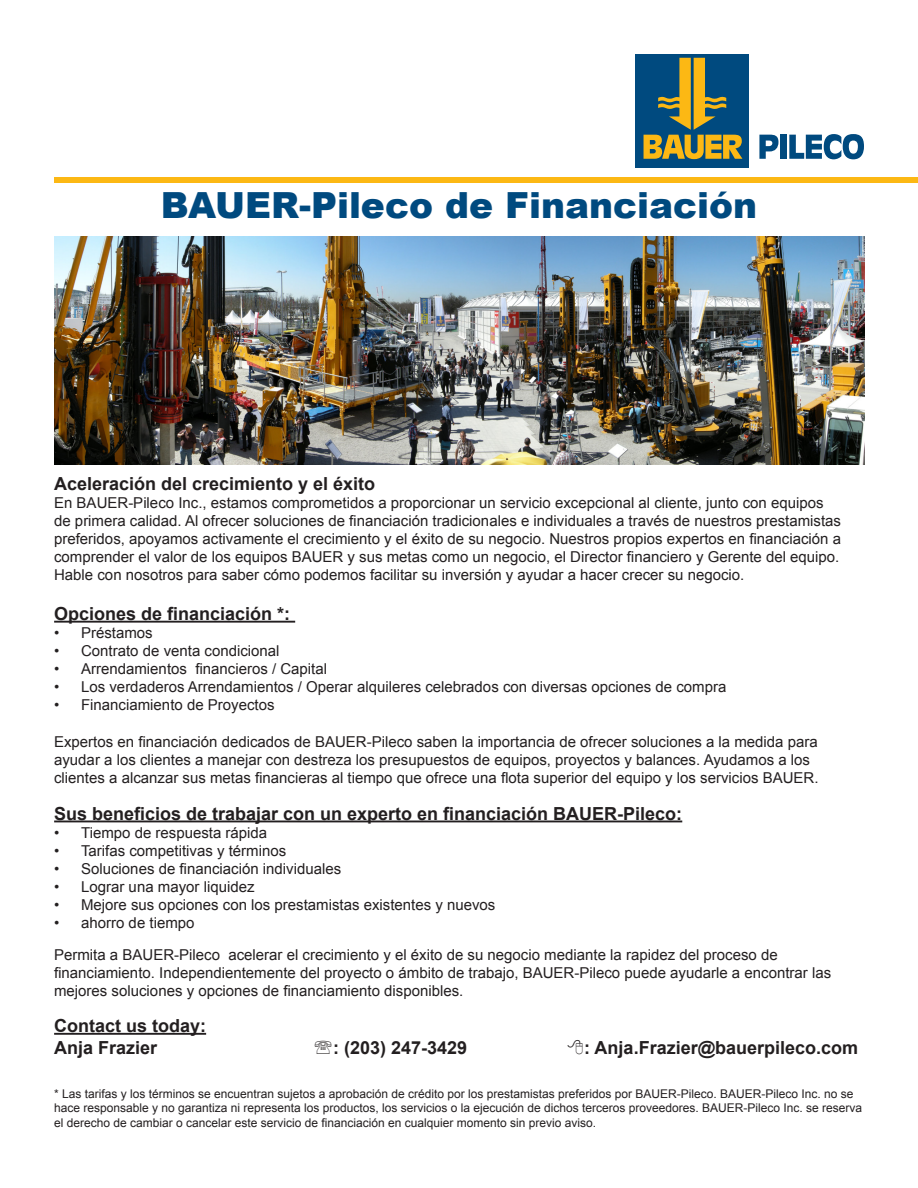
<style>
.page{position:relative;width:918px;height:1188px;background:#fff}
.page>*{position:absolute;margin:0;border:0;box-sizing:border-box;transform-origin:0 0}
.t1{font:900 36px "Arial";color:#004a7f}
.t2{font:700 18px "Arial";color:#231f20}
.t3{font:15px/18px "Arial";color:#231f20}
.t4{font:12px/14.4px "Arial";color:#231f20}
</style>
<div class="page">
<div style="left:635px;top:54px;width:114px;height:114px;background:#004a7f"></div>
<svg style="left:644px;top:58px;width:98px;height:101px"></svg>
<svg style="left:759px;top:135px;width:19px;height:24px"></svg>
<div style="left:780px;top:135px;width:6px;height:24px;background:#004a7f"></div>
<svg style="left:789px;top:134px;width:75px;height:25px"></svg>
<div style="left:54px;top:177px;width:864px;height:6px;background:#fcb814"></div>
<img style="left:54px;top:236px;width:810px;height:228px">
<hr style="left:54px;top:621px;width:241px;height:2px;background:#231f20">
<hr style="left:54px;top:821px;width:628px;height:1px;background:#231f20">
<hr style="left:54px;top:1033px;width:152px;height:2px;background:#231f20">
<p class="t1" style="left:161px;top:179px;width:598px">BAUER-Pileco de Financiación</p>
<p class="t2" style="left:54px;top:472px;width:323px">Aceleración del crecimiento y el éxito</p>
<p class="t3" style="left:54px;top:494px;width:789px">En BAUER-Pileco Inc., estamos comprometidos a proporcionar un servicio excepcional al cliente, junto con equipos de primera calidad. Al ofrecer soluciones de financiación tradicionales e individuales a través de nuestros prestamistas preferidos, apoyamos activamente el crecimiento y el éxito de su negocio. Nuestros propios expertos en financiación a comprender el valor de los equipos BAUER y sus metas como un negocio, el Director financiero y Gerente del equipo.<br>Hable con nosotros para saber cómo podemos facilitar su inversión y ayudar a hacer crecer su negocio.</p>
<p class="t2" style="left:54px;top:601px;width:238px">Opciones de financiación *:</p>
<p class="t3" style="left:54px;top:624px;width:100px">• Préstamos</p>
<p class="t3" style="left:54px;top:642px;width:227px">• Contrato de venta condicional</p>
<p class="t3" style="left:54px;top:660px;width:274px">• Arrendamientos financieros / Capital</p>
<p class="t3" style="left:54px;top:678px;width:674px">• Los verdaderos Arrendamientos / Operar alquileres celebrados con diversas opciones de compra</p>
<p class="t3" style="left:54px;top:696px;width:222px">• Financiamiento de Proyectos</p>
<p class="t3" style="left:54px;top:733px;width:766px">Expertos en financiación dedicados de BAUER-Pileco saben la importancia de ofrecer soluciones a la medida para ayudar a los clientes a manejar con destreza los presupuestos de equipos, proyectos y balances. Ayudamos a los clientes a alcanzar sus metas financieras al tiempo que ofrece una flota superior del equipo y los servicios BAUER.</p>
<p class="t2" style="left:54px;top:801px;width:630px">Sus beneficios de trabajar con un experto en financiación BAUER-Pileco:</p>
<p class="t3" style="left:54px;top:823px;width:215px">• Tiempo de respuesta rápida</p>
<p class="t3" style="left:54px;top:841px;width:234px">• Tarifas competitivas y términos</p>
<p class="t3" style="left:54px;top:859px;width:289px">• Soluciones de financiación individuales</p>
<p class="t3" style="left:54px;top:877px;width:202px">• Lograr una mayor liquidez</p>
<p class="t3" style="left:54px;top:895px;width:443px">• Mejore sus opciones con los prestamistas existentes y nuevos</p>
<p class="t3" style="left:54px;top:913px;width:142px">• ahorro de tiempo</p>
<p class="t3" style="left:54px;top:945px;width:779px">Permita a BAUER-Pileco acelerar el crecimiento y el éxito de su negocio mediante la rapidez del proceso de financiamiento. Independientemente del proyecto o ámbito de trabajo, BAUER-Pileco puede ayudarle a encontrar las mejores soluciones y opciones de financiamiento disponibles.</p>
<p class="t2" style="left:54px;top:1014px;width:154px">Contact us today:</p>
<p class="t2" style="left:54px;top:1035px;width:105px">Anja Frazier</p>
<p class="t2" style="left:333px;top:1035px;width:136px">: (203) 247-3429</p>
<p class="t2" style="left:584px;top:1035px;width:275px">: Anja.Frazier@bauerpileco.com</p>
<p class="t4" style="left:54px;top:1086px;width:810px">* Las tarifas y los términos se encuentran sujetos a aprobación de crédito por los prestamistas preferidos por BAUER-Pileco. BAUER-Pileco Inc. no se hace responsable y no garantiza ni representa los productos, los servicios o la ejecución de dichos terceros proveedores. BAUER-Pileco Inc. se reserva el derecho de cambiar o cancelar este servicio de financiación en cualquier momento sin previo aviso.</p>
</div>
